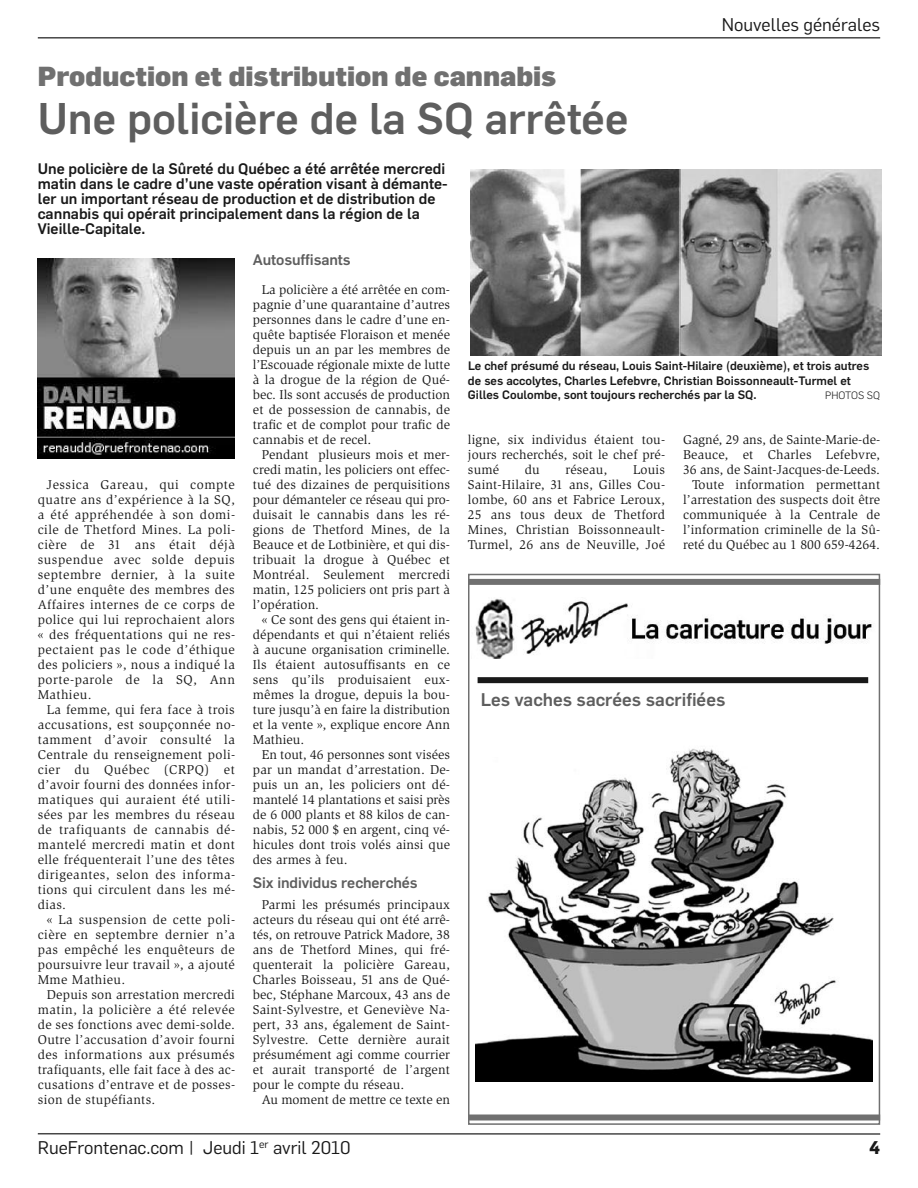
<style>
.page{position:relative;width:918px;height:1188px;background:#fff}
.page>*{position:absolute;margin:0;border:0;box-sizing:border-box;transform-origin:0 0}
.t1{font:500 43.5px "Flama";color:#5e5e5e}
.t2{font:900 27px "Flama";color:#707070}
.t3{font:18px "Flama";color:#191919}
.t4{font:500 18px "Flama";color:#5e5e5e}
.t5{font:700 18px "Flama";color:#191919}
.t6{font:500 15px/15px "Flama";color:#191919}
.t7{font:500 15px "Flama";letter-spacing:-.005em;color:#5e5e5e}
.t8{font:13.2px/15px "Slimbach Std";letter-spacing:.01em;color:#191919;text-align:justify}
.t9{font:500 12px/14.4px "Flama";color:#191919}
.t10{font:300 10.5px "Flama";color:#191919}
</style>
<div class="page">
<hr style="left:38px;top:37px;width:842px;height:2px;background:#474747">
<img style="left:471px;top:169px;width:410px;height:187px">
<hr style="left:38px;top:1133px;width:842px;height:2px;background:#474747">
<img style="left:38px;top:258px;width:197px;height:200px">
<img style="left:475px;top:598px;width:406px;height:61px">
<img style="left:476px;top:749px;width:396px;height:332px">
<div style="left:478px;top:677px;width:390px;height:6px;background:#191919"></div>
<div style="left:468px;top:1114px;width:412px;height:6px;background:#707070"></div>
<div style="left:468px;top:574px;width:412px;height:551px;border:2px solid #707070"></div>
<div style="left:468px;top:579px;width:412px;height:6px;background:#707070"></div>
<h2 class="t2" style="left:38px;top:63px;width:520px">Production et distribution de cannabis</h2>
<h1 class="t1" style="left:38px;top:97px;width:592px">Une policière de la SQ arrêtée</h1>
<p class="t6" style="left:38px;top:162px;width:411px">Une policière de la Sûreté du Québec a été arrêtée mercredi matin dans le cadre d’une vaste opération visant à démante&shy;ler un important réseau de production et de distribution de cannabis qui opérait principalement dans la région de la Vieille-Capitale.</p>
<h3 class="t3" style="left:722px;top:16px;width:160px">Nouvelles générales</h3>
<p class="t8" style="left:38px;top:478px;width:199px;text-indent:9px">Jessica Gareau, qui compte quatre ans d’expérience à la SQ, a été appréhendée à son domi&shy;cile de Thetford Mines. La poli&shy;cière de 31 ans était déjà suspendue avec solde depuis septembre dernier, à la suite d’une enquête des membres des Affaires internes de ce corps de police qui lui reprochaient alors « des fréquentations qui ne res&shy;pectaient pas le code d’éthique des policiers », nous a indiqué la porte-parole de la SQ, Ann Mathieu.</p>
<p class="t8" style="left:38px;top:703px;width:199px;text-indent:9px">La femme, qui fera face à trois accusations, est soupçonnée no&shy;tamment d’avoir consulté la Centrale du renseignement poli&shy;cier du Québec (CRPQ) et d’avoir fourni des données infor&shy;matiques qui auraient été utili&shy;sées par les membres du réseau de trafiquants de cannabis dé&shy;mantelé mercredi matin et dont elle fréquenterait l’une des têtes dirigeantes, selon des informa&shy;tions qui circulent dans les mé&shy;dias.</p>
<p class="t8" style="left:38px;top:913px;width:199px;text-indent:9px">« La suspension de cette poli&shy;cière en septembre dernier n’a pas empêché les enquêteurs de poursuivre leur travail », a ajouté Mme Mathieu.</p>
<p class="t8" style="left:38px;top:988px;width:199px;text-indent:9px">Depuis son arrestation mercredi matin, la policière a été relevée de ses fonctions avec demi-solde.<br>Outre l’accusation d’avoir fourni des informations aux présumés trafiquants, elle fait face à des ac&shy;cusations d’entrave et de posses&shy;sion de stupéfiants.</p>
<p class="t7" style="left:253px;top:252px;width:99px">Autosuffisants</p>
<p class="t8" style="left:253px;top:283px;width:199px;text-indent:9px">La policière a été arrêtée en com&shy;pagnie d’une quarantaine d’autres personnes dans le cadre d’une en&shy;quête baptisée Floraison et menée depuis un an par les membres de l’Escouade régionale mixte de lutte à la drogue de la région de Qué&shy;bec. Ils sont accusés de production et de possession de cannabis, de trafic et de complot pour trafic de cannabis et de recel.</p>
<p class="t8" style="left:253px;top:448px;width:199px;text-indent:9px">Pendant plusieurs mois et mer&shy;credi matin, les policiers ont effec&shy;tué des dizaines de perquisitions pour démanteler ce réseau qui pro&shy;duisait le cannabis dans les ré&shy;gions de Thetford Mines, de la Beauce et de Lotbinière, et qui dis&shy;tribuait la drogue à Québec et Montréal. Seulement mercredi matin, 125 policiers ont pris part à l’opération.</p>
<p class="t8" style="left:253px;top:613px;width:199px;text-indent:9px">« Ce sont des gens qui étaient in&shy;dépendants et qui n’étaient reliés à aucune organisation criminelle.<br>Ils étaient autosuffisants en ce sens qu’ils produisaient eux&shy;mêmes la drogue, depuis la bou&shy;ture jusqu’à en faire la distribution et la vente », explique encore Ann Mathieu.</p>
<p class="t8" style="left:253px;top:748px;width:199px;text-indent:9px">En tout, 46 personnes sont visées par un mandat d’arrestation. De&shy;puis un an, les policiers ont dé&shy;mantelé 14 plantations et saisi près de 6 000 plants et 88 kilos de can&shy;nabis, 52 000 $ en argent, cinq vé&shy;hicules dont trois volés ainsi que des armes à feu.</p>
<p class="t7" style="left:253px;top:876px;width:166px">Six individus recherchés</p>
<p class="t8" style="left:253px;top:898px;width:199px;text-indent:9px">Parmi les présumés principaux acteurs du réseau qui ont été arrê&shy;tés, on retrouve Patrick Madore, 38 ans de Thetford Mines, qui fré&shy;quenterait la policière Gareau, Charles Boisseau, 51 ans de Qué&shy;bec, Stéphane Marcoux, 43 ans de Saint-Sylvestre, et Geneviève Na&shy;pert, 33 ans, également de Saint-Sylvestre. Cette dernière aurait présumément agi comme courrier et aurait transporté de l’argent pour le compte du réseau.</p>
<p class="t8" style="left:262px;top:1093px;width:190px">Au moment de mettre ce texte en</p>
<p class="t9" style="left:468px;top:359px;width:403px">Le chef présumé du réseau, Louis Saint-Hilaire (deuxième), et trois autres de ses accolytes, Charles Lefebvre, Christian Boissonneault-Turmel et<br>Gilles Coulombe, sont toujours recherchés par la SQ.</p>
<p class="t10" style="left:825px;top:390px;width:56px">PHOTOS SQ</p>
<p class="t8" style="left:468px;top:433px;width:199px">ligne, six individus étaient tou&shy;jours recherchés, soit le chef pré&shy;sumé</p>
<p class="t8" style="left:525px;top:463px;width:17px">du</p>
<p class="t8" style="left:566px;top:463px;width:43px">réseau,</p>
<p class="t8" style="left:468px;top:463px;width:199px;text-indent:165px">Louis Saint-Hilaire, 31 ans, Gilles Cou&shy;lombe, 60 ans et Fabrice Leroux, 25 ans tous deux de Thetford Mines, Christian Boissonneault-Turmel, 26 ans de Neuville, Joé</p>
<p class="t8" style="left:683px;top:433px;width:199px;text-align:right">Gagné, 29 ans, de Sainte-Marie-de-Beauce, et Charles Lefebvre, 36 ans, de Saint-Jacques-de-Leeds.<br>Toute information permettant l’arrestation des suspects doit être communiquée à la Centrale de l’information criminelle de la Sû&shy;reté du Québec au 1 800 659-4264.</p>
<h3 class="t4" style="left:481px;top:691px;width:246px">Les vaches sacrées sacrifiées</h3>
<h3 class="t3" style="left:38px;top:1139px;width:315px">RueFrontenac.com | Jeudi 1<sup>er</sup> avril 2010</h3>
<h3 class="t5" style="left:869px;top:1140px;width:13px">4</h3>
</div>
